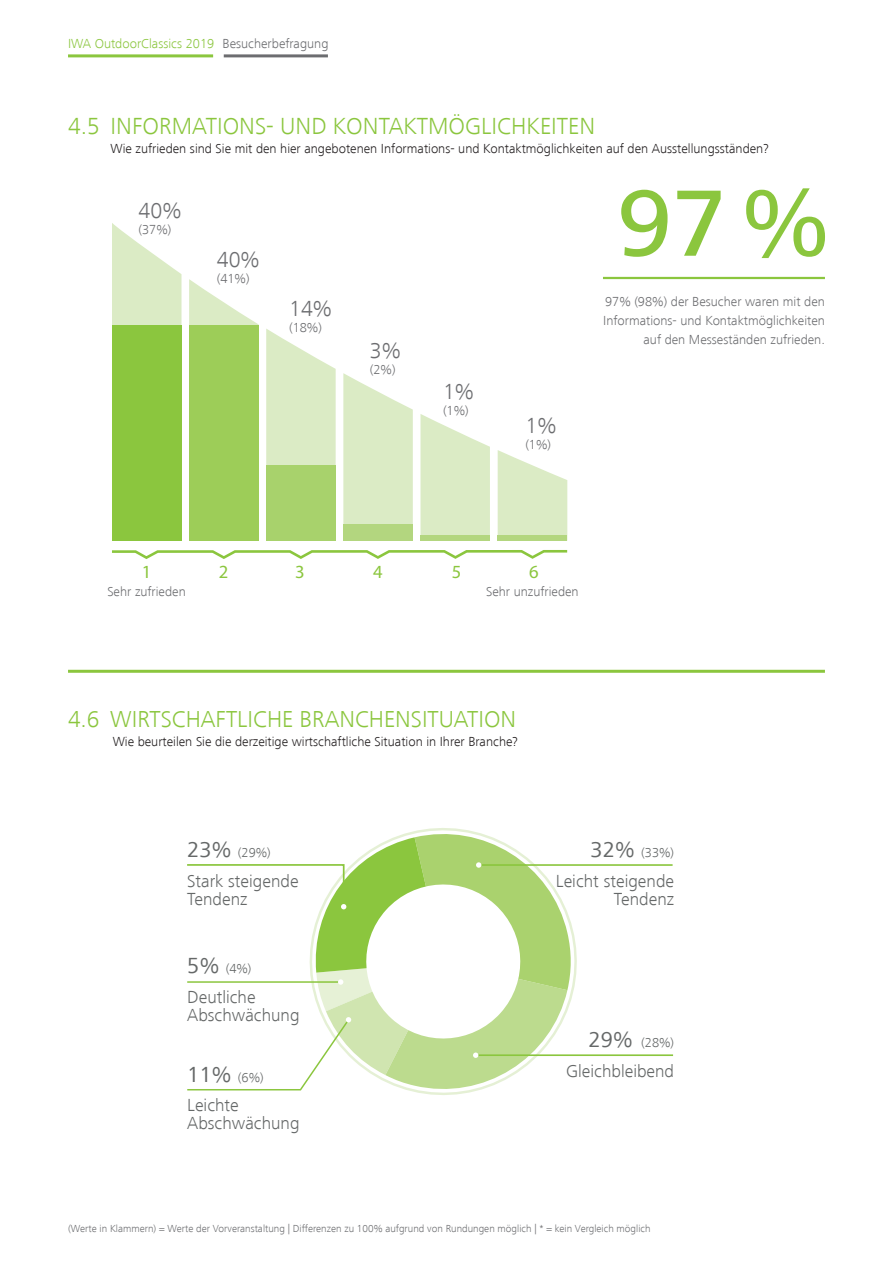
<style>
.page{position:relative;width:893px;height:1263px;background:#fff}
.page>*{position:absolute;margin:0;border:0;box-sizing:border-box;transform-origin:0 0}
.Headlines_weiß{font:500 97.5px "Frutiger Next LT";color:#8bc63e}
.Headline_Ribera_grün{font:300 24px "Frutiger Next LT";color:#8bc63e}
.Headline_Ribera_grün-2{font:300 23.7px "Frutiger Next LT";color:#8bc63e}
.t1{font:300 22.5px "Frutiger Next LT";color:#6c6d70}
.t2{font:18.6px "Myriad Pro";color:#8bc63e}
.t3{font:300 18px/18px "Frutiger Next LT";color:#656868}
.Fließtext_FrutigerNe{font:300 13.5px "Frutiger Next LT";color:#231f20}
.fließtext_weiß{font:300 13.5px/19.2px "Frutiger Next LT";color:#6c6d70;text-align:right}
.t4{font:300 13.5px "Frutiger Next LT";color:#656868}
.t5{font:300 13.5px "Frutiger Next LT";color:#8bc63e}
.t6{font:300 10.5px "Frutiger Next LT";color:#6c6d70}
.s1{font-weight:400;font-size:22.5px}
</style>
<div class="page">
<hr style="left:603px;top:277px;width:222px;height:2px;background:#8bc63e">
<svg style="left:112px;top:223px;width:69px;height:102px"></svg>
<svg style="left:112px;top:550px;width:456px;height:9px"></svg>
<svg style="left:189px;top:279px;width:70px;height:46px"></svg>
<svg style="left:266px;top:329px;width:70px;height:136px;background:#e0eecd"></svg>
<svg style="left:343px;top:373px;width:70px;height:168px;background:#dfedcc"></svg>
<svg style="left:420px;top:414px;width:70px;height:121px;background:#e0edcd"></svg>
<svg style="left:498px;top:450px;width:69px;height:91px"></svg>
<div style="left:498px;top:535px;width:69px;height:5px;background:#b3d67f"></div>
<div style="left:420px;top:535px;width:70px;height:5px;background:#b3d67f"></div>
<div style="left:343px;top:524px;width:70px;height:16px;background:#b3d67f"></div>
<div style="left:266px;top:465px;width:70px;height:75px;background:#a8d26c"></div>
<div style="left:189px;top:325px;width:70px;height:215px;background:#9dcd58"></div>
<div style="left:112px;top:325px;width:69px;height:215px;background:#8bc63e"></div>
<hr style="left:479px;top:864px;width:194px;height:2px;background:#8bc63e">
<hr style="left:476px;top:1054px;width:197px;height:2px;background:#8bc63e">
<svg style="left:187px;top:828px;width:385px;height:267px"></svg>
<hr style="left:224px;top:54px;width:104px;height:3px;background:#6c6d70">
<hr style="left:68px;top:54px;width:145px;height:3px;background:#8bc63e">
<hr style="left:68px;top:670px;width:757px;height:3px;background:#8bc63e">
<p class="t5" style="left:68px;top:36px;width:148px">IWA OutdoorClassics 2019</p>
<p class="fließtext_weiß" style="left:223px;top:34px;width:107px">Besucherbefragung</p>
<p class="Headline_Ribera_grün" style="left:68px;top:113px;width:529px">4.5 INFORMATIONS- UND KONTAKTMÖGLICHKEITEN</p>
<p class="Fließtext_FrutigerNe" style="left:111px;top:141px;width:660px">Wie zufrieden sind Sie mit den hier angebotenen Informations- und Kontaktmöglichkeiten auf den Ausstellungsständen?</p>
<p class="t1" style="left:139px;top:198px;width:44px">40%</p>
<p class="fließtext_weiß" style="left:139px;top:220px;width:34px">(37%)</p>
<p class="t1" style="left:217px;top:247px;width:44px">40%</p>
<p class="fließtext_weiß" style="left:217px;top:269px;width:34px">(41%)</p>
<p class="t1" style="left:289px;top:296px;width:44px">14%</p>
<p class="fließtext_weiß" style="left:289px;top:318px;width:34px">(18%)</p>
<p class="t1" style="left:370px;top:338px;width:33px">3%</p>
<p class="fließtext_weiß" style="left:370px;top:360px;width:27px">(2%)</p>
<p class="t1" style="left:443px;top:379px;width:33px">1%</p>
<p class="fließtext_weiß" style="left:443px;top:401px;width:27px">(1%)</p>
<p class="t1" style="left:525px;top:413px;width:33px">1%</p>
<p class="fließtext_weiß" style="left:525px;top:435px;width:27px">(1%)</p>
<p class="Headlines_weiß" style="left:617px;top:169px;width:216px">97%</p>
<p class="fließtext_weiß" style="left:603px;top:292px;width:223px">97% (98%) der Besucher waren mit den<br>Informations- und Kontaktmöglichkeiten auf den Messeständen zufrieden.</p>
<p class="t2" style="left:142px;top:561px;width:11px">1</p>
<p class="t2" style="left:219px;top:561px;width:11px">2</p>
<p class="t2" style="left:295px;top:561px;width:11px">3</p>
<p class="t2" style="left:373px;top:561px;width:11px">4</p>
<p class="t2" style="left:452px;top:561px;width:11px">5</p>
<p class="t2" style="left:529px;top:561px;width:11px">6</p>
<p class="fließtext_weiß" style="left:107px;top:582px;width:80px">Sehr zufrieden</p>
<p class="fließtext_weiß" style="left:486px;top:582px;width:94px">Sehr unzufrieden</p>
<p class="Headline_Ribera_grün-2" style="left:68px;top:706px;width:450px">4.6 WIRTSCHAFTLICHE BRANCHENSITUATION</p>
<p class="Fließtext_FrutigerNe" style="left:113px;top:734px;width:407px">Wie beurteilen Sie die derzeitige wirtschaftliche Situation in Ihrer Branche?</p>
<p class="t4" style="left:187px;top:845px;width:85px"><span class="s1">23%</span> (29%)</p>
<p class="t3" style="left:187px;top:872px;width:113px">Stark steigende<br>Tendenz</p>
<p class="t4" style="left:187px;top:961px;width:66px"><span class="s1">5%</span> (4%)</p>
<p class="t3" style="left:187px;top:988px;width:114px">Deutliche<br>Abschwächung</p>
<p class="t4" style="left:187px;top:1070px;width:78px"><span class="s1">11%</span> (6%)</p>
<p class="t3" style="left:187px;top:1096px;width:114px">Leichte<br>Abschwächung</p>
<p class="t4" style="left:591px;top:845px;width:85px"><span class="s1">32%</span> (33%)</p>
<p class="t3" style="left:556px;top:872px;width:120px;text-align:right">Leicht steigende<br>Tendenz</p>
<p class="t4" style="left:588px;top:1035px;width:87px"><span class="s1">29%</span> (28%)</p>
<p class="t3" style="left:566px;top:1062px;width:109px">Gleichbleibend</p>
<p class="t6" style="left:68px;top:1223px;width:584px">(Werte in Klammern) = Werte der Vorveranstaltung | Differenzen zu 100% aufgrund von Rundungen möglich | * = kein Vergleich möglich</p>
</div>
